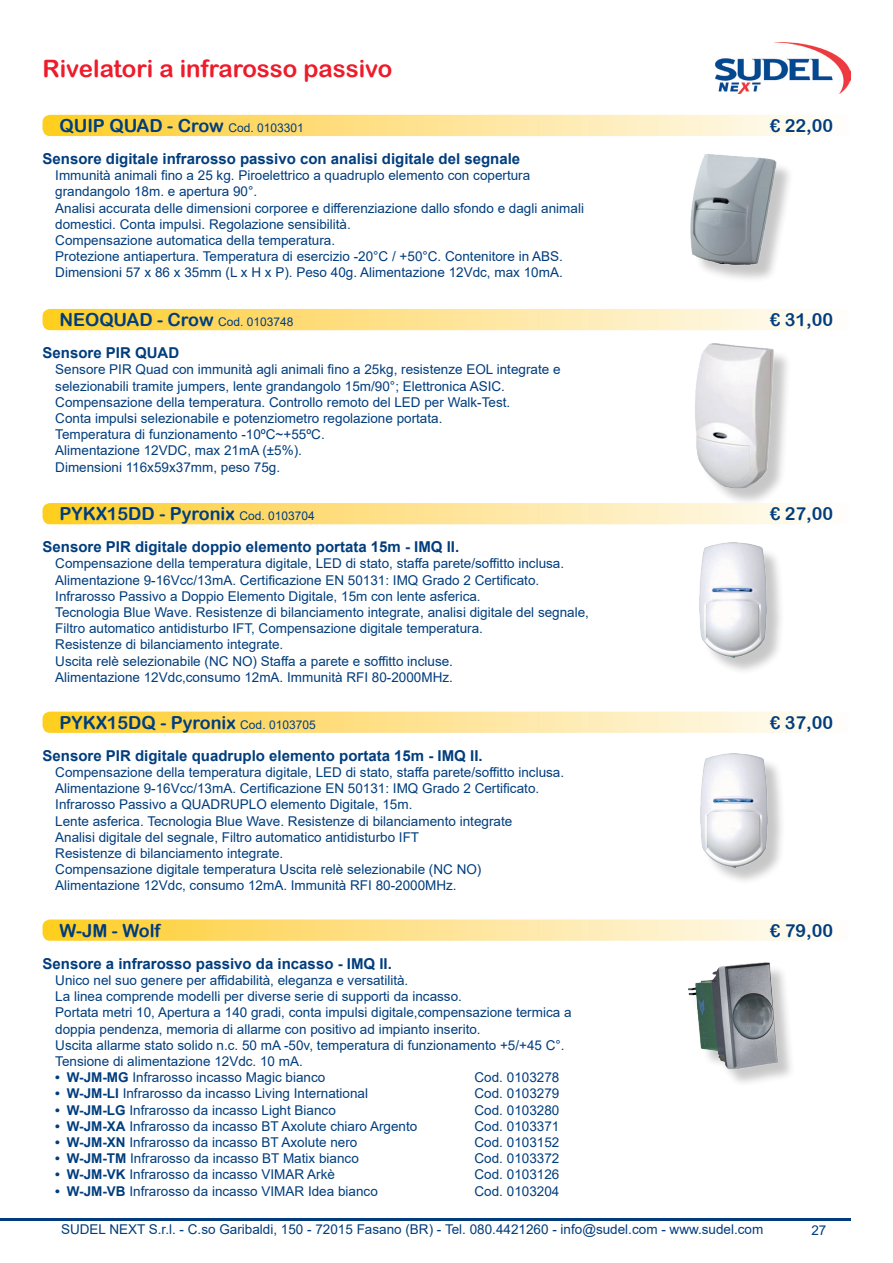
<style>
.page{position:relative;width:893px;height:1263px;background:#fff}
.page>*{position:absolute;margin:0;border:0;box-sizing:border-box;transform-origin:0 0}
.t1{font:24px "Arial Rounded MT Bold";color:#ee1b2b}
.t2{font:18px "Arial Rounded MT Bold";color:#013d7d}
.t3{font:700 15px "Arial";color:#013d7d}
.t4{font:13.5px/16.2px "Arial";color:#013d7d}
.s1{font-family:"Arial";font-size:12px}
.s2{font-weight:700}
</style>
<div class="page">
<img style="left:716px;top:43px;width:134px;height:51px">
<hr style="left:0;top:1218px;width:850px;height:2px;background:#013d7d">
<svg style="left:43px;top:115px;width:773px;height:21px;background:#fee390"></svg>
<div style="left:694px;top:157px;width:100px;height:127px;background:#231f20;opacity:.25"></div>
<img style="left:690px;top:154px;width:90px;height:114px">
<svg style="left:43px;top:309px;width:773px;height:21px;background:#fee390"></svg>
<div style="left:698px;top:346px;width:94px;height:160px;background:#231f20;opacity:.25"></div>
<img style="left:695px;top:343px;width:80px;height:148px">
<svg style="left:43px;top:503px;width:773px;height:21px;background:#fee390"></svg>
<svg style="left:43px;top:712px;width:773px;height:21px;background:#fee391"></svg>
<div style="left:702px;top:545px;width:83px;height:131px;background:#231f20;opacity:.25"></div>
<img style="left:700px;top:543px;width:66px;height:115px">
<div style="left:703px;top:755px;width:83px;height:131px;background:#231f20;opacity:.25"></div>
<img style="left:701px;top:753px;width:66px;height:115px">
<svg style="left:43px;top:919px;width:773px;height:22px;background:#fee494"></svg>
<div style="left:691px;top:965px;width:105px;height:123px;background:#231f20;opacity:.25"></div>
<img style="left:688px;top:962px;width:93px;height:110px">
<h1 class="t1" style="left:43px;top:54px;width:351px">Rivelatori a infrarosso passivo</h1>
<h2 class="t2" style="left:59px;top:115px;width:246px">QUIP QUAD - Crow <span class="s1">Cod. 0103301</span></h2>
<p class="t3" style="left:43px;top:148px;width:479px">Sensore digitale infrarosso passivo con analisi digitale del segnale</p>
<p class="t4" style="left:55px;top:167px;width:530px">Immunità animali fino a 25 kg. Piroelettrico a quadruplo elemento con copertura grandangolo 18m. e apertura 90°.<br>Analisi accurata delle dimensioni corporee e differenziazione dallo sfondo e dagli animali domestici. Conta impulsi. Regolazione sensibilità.<br>Compensazione automatica della temperatura.<br>Protezione antiapertura. Temperatura di esercizio -20°C / +50°C. Contenitore in ABS.<br>Dimensioni 57 x 86 x 35mm (L x H x P). Peso 40g. Alimentazione 12Vdc, max 10mA.</p>
<h2 class="t2" style="left:59px;top:309px;width:236px">NEOQUAD - Crow <span class="s1">Cod. 0103748</span></h2>
<p class="t3" style="left:43px;top:342px;width:138px">Sensore PIR QUAD</p>
<p class="t4" style="left:55px;top:361px;width:507px">Sensore PIR Quad con immunità agli animali fino a 25kg, resistenze EOL integrate e selezionabili tramite jumpers, lente grandangolo 15m/90°; Elettronica ASIC.<br>Compensazione della temperatura. Controllo remoto del LED per Walk-Test.<br>Conta impulsi selezionabile e potenziometro regolazione portata.<br>Temperatura di funzionamento -10ºC~+55ºC.<br>Alimentazione 12VDC, max 21mA (±5%).<br>Dimensioni 116x59x37mm, peso 75g.</p>
<h2 class="t2" style="left:59px;top:503px;width:257px">PYKX15DD - Pyronix <span class="s1">Cod. 0103704</span></h2>
<p class="t3" style="left:43px;top:536px;width:418px">Sensore PIR digitale doppio elemento portata 15m - IMQ II.</p>
<p class="t4" style="left:55px;top:555px;width:535px">Compensazione della temperatura digitale, LED di stato, staffa parete/soffitto inclusa.<br>Alimentazione 9-16Vcc/13mA. Certificazione EN 50131: IMQ Grado 2 Certificato.<br>Infrarosso Passivo a Doppio Elemento Digitale, 15m con lente asferica.<br>Tecnologia Blue Wave. Resistenze di bilanciamento integrate, analisi digitale del segnale, Filtro automatico antidisturbo IFT, Compensazione digitale temperatura.<br>Resistenze di bilanciamento integrate.<br>Uscita relè selezionabile (NC NO) Staffa a parete e soffitto incluse.<br>Alimentazione 12Vdc,consumo 12mA. Immunità RFI 80-2000MHz.</p>
<h2 class="t2" style="left:59px;top:712px;width:258px">PYKX15DQ - Pyronix <span class="s1">Cod. 0103705</span></h2>
<p class="t3" style="left:43px;top:745px;width:442px">Sensore PIR digitale quadruplo elemento portata 15m - IMQ II.</p>
<p class="t4" style="left:55px;top:764px;width:510px">Compensazione della temperatura digitale, LED di stato, staffa parete/soffitto inclusa.<br>Alimentazione 9-16Vcc/13mA. Certificazione EN 50131: IMQ Grado 2 Certificato.<br>Infrarosso Passivo a QUADRUPLO elemento Digitale, 15m.<br>Lente asferica. Tecnologia Blue Wave. Resistenze di bilanciamento integrate<br>Analisi digitale del segnale, Filtro automatico antidisturbo IFT<br>Resistenze di bilanciamento integrate.<br>Compensazione digitale temperatura Uscita relè selezionabile (NC NO)<br>Alimentazione 12Vdc, consumo 12mA. Immunità RFI 80-2000MHz.</p>
<h2 class="t2" style="left:59px;top:920px;width:103px">W-JM - Wolf</h2>
<p class="t3" style="left:43px;top:953px;width:351px">Sensore a infrarosso passivo da incasso - IMQ II.</p>
<p class="t4" style="left:55px;top:972px;width:518px">Unico nel suo genere per affidabilità, eleganza e versatilità.<br>La linea comprende modelli per diverse serie di supporti da incasso.<br>Portata metri 10, Apertura a 140 gradi, conta impulsi digitale,compensazione termica a doppia pendenza, memoria di allarme con positivo ad impianto inserito.<br>Uscita allarme stato solido n.c. 50 mA -50v, temperatura di funzionamento +5/+45 C°.<br>Tensione di alimentazione 12Vdc. 10 mA.</p>
<p class="t4" style="left:55px;top:1069px;width:272px"><span class="s2">• W-JM-MG</span> Infrarosso incasso Magic bianco</p>
<p class="t4" style="left:475px;top:1069px;width:86px">Cod. 0103278</p>
<p class="t4" style="left:55px;top:1085px;width:314px"><span class="s2">• W-JM-LI</span> Infrarosso da incasso Living International</p>
<p class="t4" style="left:475px;top:1085px;width:86px">Cod. 0103279</p>
<p class="t4" style="left:55px;top:1101px;width:282px"><span class="s2">• W-JM-LG</span> Infrarosso da incasso Light Bianco</p>
<p class="t4" style="left:475px;top:1101px;width:86px">Cod. 0103280</p>
<p class="t4" style="left:55px;top:1118px;width:364px"><span class="s2">• W-JM-XA</span> Infrarosso da incasso BT Axolute chiaro Argento</p>
<p class="t4" style="left:475px;top:1118px;width:86px">Cod. 0103371</p>
<p class="t4" style="left:55px;top:1134px;width:304px"><span class="s2">• W-JM-XN</span> Infrarosso da incasso BT Axolute nero</p>
<p class="t4" style="left:475px;top:1134px;width:86px">Cod. 0103152</p>
<p class="t4" style="left:55px;top:1150px;width:305px"><span class="s2">• W-JM-TM</span> Infrarosso da incasso BT Matix bianco</p>
<p class="t4" style="left:475px;top:1150px;width:86px">Cod. 0103372</p>
<p class="t4" style="left:55px;top:1166px;width:281px"><span class="s2">• W-JM-VK</span> Infrarosso da incasso VIMAR Arkè</p>
<p class="t4" style="left:475px;top:1166px;width:86px">Cod. 0103126</p>
<p class="t4" style="left:55px;top:1182px;width:324px"><span class="s2">• W-JM-VB</span> Infrarosso da incasso VIMAR Idea bianco</p>
<p class="t4" style="left:475px;top:1182px;width:86px">Cod. 0103204</p>
<h2 class="t2" style="left:770px;top:115px;width:65px">€ 22,00</h2>
<h2 class="t2" style="left:770px;top:309px;width:65px">€ 31,00</h2>
<h2 class="t2" style="left:770px;top:503px;width:65px">€ 27,00</h2>
<h2 class="t2" style="left:770px;top:712px;width:65px">€ 37,00</h2>
<h2 class="t2" style="left:770px;top:920px;width:65px">€ 79,00</h2>
<p class="t4" style="left:61px;top:1220px;width:704px">SUDEL NEXT S.r.l. - C.so Garibaldi, 150 - 72015 Fasano (BR) - Tel. 080.4421260 - info@sudel.com - www.sudel.com</p>
<p class="t4" style="left:811px;top:1222px;width:17px">27</p>
</div>
